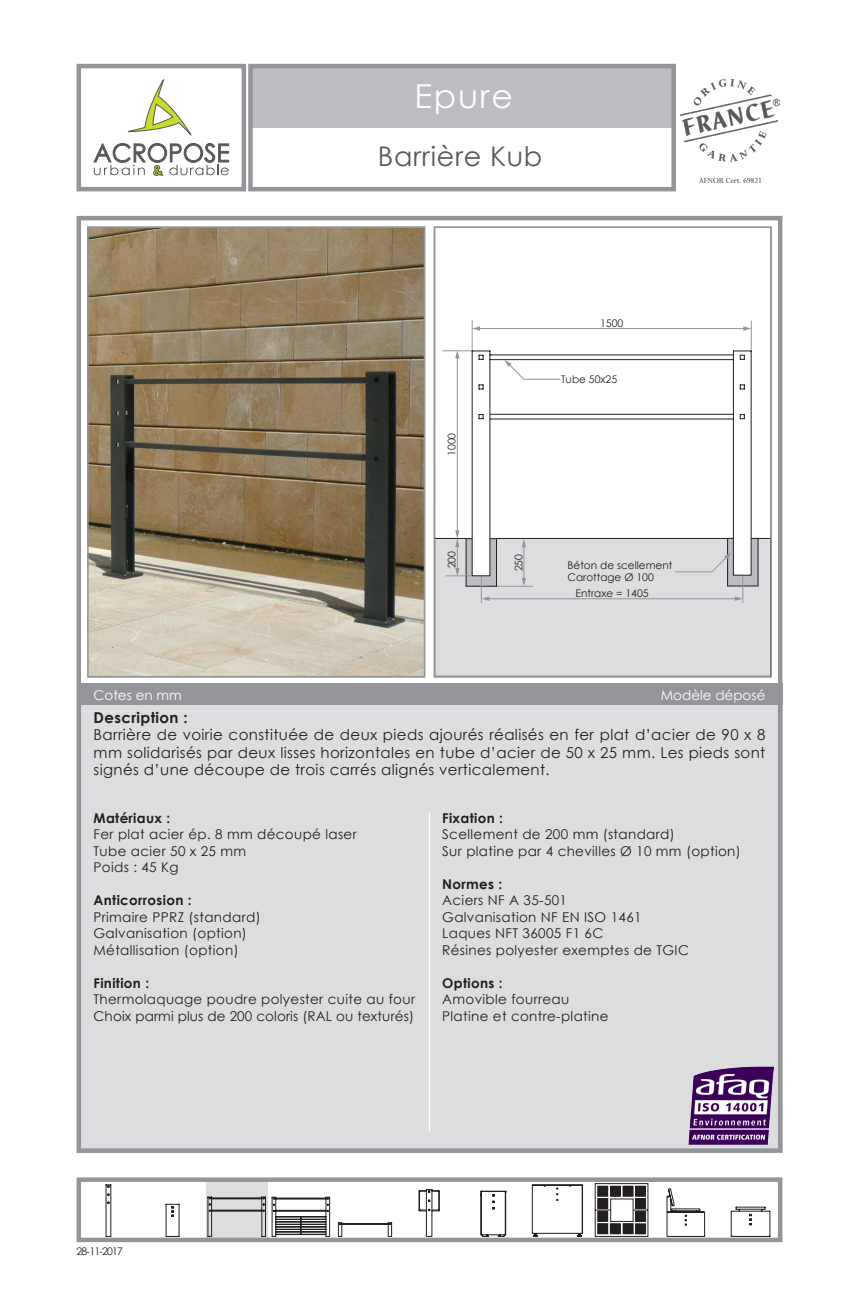
<style>
.page{position:relative;width:859px;height:1306px;background:#fff}
.page>*{position:absolute;margin:0;border:0;box-sizing:border-box;transform-origin:0 0}
.t1{font:33px "Century Gothic";color:#fff}
.t2{font:27px "Century Gothic";letter-spacing:.025em;color:#57585a}
.t3{font:15px/17.2px "Century Gothic";letter-spacing:.025em;color:#231f20;text-align:justify}
.t4{font:700 15px "Century Gothic";letter-spacing:.025em;color:#231f20}
.t5{font:13.5px "Century Gothic";letter-spacing:.025em;color:#231f20}
.t6{font:700 13.5px "Century Gothic";letter-spacing:.025em;color:#231f20}
.t7{font:13.5px "Century Gothic";color:#fff}
.t8{font:10.5px "Century Gothic";color:#231f20}
.s1{font-style:inherit}
</style>
<div class="page">
<div style="left:249px;top:64px;width:426px;height:64px;background:#bcbdc0"></div>
<svg style="left:127px;top:79px;width:65px;height:57px"></svg>
<svg style="left:93px;top:143px;width:136px;height:33px"></svg>
<div style="left:248px;top:64px;width:428px;height:127px;border:4px solid #939598"></div>
<div style="left:77px;top:64px;width:169px;height:127px;border:4px solid #939598"></div>
<div style="left:77px;top:704px;width:705px;height:448px;background:#dcdddf"></div>
<div style="left:77px;top:216px;width:705px;height:936px;border:4px solid #939598"></div>
<div style="left:77px;top:684px;width:705px;height:21px;background:#939598"></div>
<hr style="left:429px;top:812px;width:1px;height:319px;background:#fff">
<svg style="left:388px;top:1222px;width:4px;height:15px"></svg>
<svg style="left:338px;top:1222px;width:4px;height:15px"></svg>
<hr style="left:342px;top:1224px;width:46px;height:1px;background:#231f20">
<hr style="left:342px;top:1223px;width:46px;height:1px;background:#231f20">
<svg style="left:106px;top:1184px;width:5px;height:52px"></svg>
<svg style="left:166px;top:1203px;width:13px;height:33px"></svg>
<svg style="left:595px;top:1183px;width:53px;height:53px"></svg>
<svg style="left:731px;top:1206px;width:39px;height:30px"></svg>
<svg style="left:666px;top:1188px;width:39px;height:48px"></svg>
<hr style="left:272px;top:1197px;width:1px;height:39px;background:#231f20">
<hr style="left:275px;top:1197px;width:1px;height:39px;background:#231f20">
<hr style="left:326px;top:1197px;width:1px;height:39px;background:#231f20">
<hr style="left:329px;top:1197px;width:1px;height:39px;background:#231f20">
<svg style="left:272px;top:1196px;width:4px;height:15px"></svg>
<svg style="left:326px;top:1196px;width:4px;height:15px"></svg>
<hr style="left:276px;top:1197px;width:50px;height:1px;background:#231f20">
<hr style="left:276px;top:1198px;width:50px;height:1px;background:#231f20">
<hr style="left:276px;top:1209px;width:50px;height:1px;background:#231f20">
<hr style="left:276px;top:1210px;width:50px;height:1px;background:#231f20">
<hr style="left:276px;top:1226px;width:50px;height:1px;background:#231f20">
<hr style="left:276px;top:1228px;width:50px;height:1px;background:#231f20">
<hr style="left:276px;top:1229px;width:50px;height:1px;background:#231f20">
<hr style="left:276px;top:1231px;width:50px;height:1px;background:#231f20">
<hr style="left:276px;top:1233px;width:50px;height:1px;background:#231f20">
<hr style="left:276px;top:1234px;width:50px;height:1px;background:#231f20">
<hr style="left:276px;top:1218px;width:50px;height:1px;background:#231f20">
<hr style="left:276px;top:1219px;width:50px;height:1px;background:#231f20">
<hr style="left:276px;top:1221px;width:50px;height:1px;background:#231f20">
<hr style="left:276px;top:1216px;width:50px;height:1px;background:#231f20">
<hr style="left:276px;top:1223px;width:50px;height:1px;background:#231f20">
<hr style="left:276px;top:1224px;width:50px;height:1px;background:#231f20">
<svg style="left:419px;top:1189px;width:21px;height:47px"></svg>
<svg style="left:480px;top:1190px;width:26px;height:46px"></svg>
<svg style="left:532px;top:1184px;width:51px;height:52px"></svg>
<img style="left:681px;top:80px;width:99px;height:103px">
<img style="left:688px;top:1066px;width:86px;height:78px">
<div style="left:435px;top:538px;width:336px;height:138px;background:#dcdddf"></div>
<hr style="left:495px;top:586px;width:38px;height:1px;background:#939598">
<hr style="left:472px;top:320px;width:1px;height:31px;background:#939598">
<hr style="left:751px;top:320px;width:1px;height:31px;background:#939598">
<hr style="left:478px;top:328px;width:268px;height:1px;background:#939598">
<svg style="left:743px;top:326px;width:8px;height:5px"></svg>
<svg style="left:472px;top:326px;width:8px;height:5px"></svg>
<hr style="left:488px;top:598px;width:249px;height:1px;background:#939598">
<hr style="left:524px;top:540px;width:1px;height:42px;background:#939598">
<svg style="left:522px;top:578px;width:4px;height:8px"></svg>
<hr style="left:457px;top:356px;width:1px;height:179px;background:#939598">
<svg style="left:455px;top:351px;width:4px;height:7px"></svg>
<hr style="left:457px;top:540px;width:1px;height:34px;background:#939598">
<svg style="left:455px;top:530px;width:4px;height:17px"></svg>
<hr style="left:442px;top:350px;width:31px;height:1px;background:#939598">
<div style="left:466px;top:538px;width:30px;height:48px;background:#bcbdc0"></div>
<svg style="left:481px;top:576px;width:8px;height:27px"></svg>
<div style="left:728px;top:538px;width:30px;height:48px;background:#bcbdc0"></div>
<svg style="left:675px;top:576px;width:68px;height:26px"></svg>
<svg style="left:446px;top:568px;width:25px;height:8px"></svg>
<svg style="left:471px;top:350px;width:281px;height:226px"></svg>
<div style="left:206px;top:1179px;width:61px;height:61px;background:#dcdddf"></div>
<div style="left:77px;top:1177px;width:705px;height:65px;border:4px solid #939598"></div>
<div style="left:434px;top:226px;width:338px;height:451px;border:2px solid #939598"></div>
<img style="left:90px;top:229px;width:332px;height:445px">
<div style="left:87px;top:226px;width:338px;height:451px;border:2px solid #939598"></div>
<svg style="left:208px;top:1196px;width:58px;height:40px"></svg>
<h1 class="t1" style="left:415px;top:73px;width:100px"><span class="s1">E</span>pure</h1>
<p class="t2" style="left:378px;top:138px;width:166px"><span class="s1">B</span>arrière Kub</p>
<p class="t1" style="left:738px;top:135px;width:20px">1</p>
<p class="t8" style="left:600px;top:315px;width:25px">1500</p>
<p class="t8" style="left:444px;top:456px;width:25px;rotate:-90deg">1000</p>
<p class="t8" style="left:444px;top:568px;width:19px;rotate:-90deg">200</p>
<p class="t8" style="left:511px;top:571px;width:19px;rotate:-90deg">250</p>
<p class="t8" style="left:561px;top:372px;width:58px">Tube 50x25</p>
<p class="t8" style="left:567px;top:557px;width:106px">Béton de scellement</p>
<p class="t8" style="left:567px;top:570px;width:88px">Carottage Ø 100</p>
<p class="t8" style="left:575px;top:586px;width:75px">Entraxe = 1405</p>
<p class="t7" style="left:94px;top:685px;width:90px">Cotes en mm</p>
<p class="t7" style="left:661px;top:685px;width:106px">Modèle déposé</p>
<p class="t4" style="left:94px;top:706px;width:96px">Description :</p>
<p class="t3" style="left:94px;top:726px;width:673px">Barrière de voirie constituée de deux pieds ajourés réalisés en fer plat d’acier de 90 x 8 mm solidarisés par deux lisses horizontales en tube d’acier de 50 x 25 mm. Les pieds sont signés d’une découpe de trois carrés alignés verticalement.</p>
<p class="t6" style="left:94px;top:807px;width:78px">Matériaux :</p>
<p class="t5" style="left:94px;top:824px;width:265px">Fer plat acier ép. 8 mm découpé laser</p>
<p class="t5" style="left:94px;top:841px;width:154px">Tube acier 50 x 25 mm</p>
<p class="t5" style="left:94px;top:857px;width:87px">Poids : 45 Kg</p>
<p class="t6" style="left:94px;top:890px;width:100px">Anticorrosion :</p>
<p class="t5" style="left:94px;top:907px;width:169px">Primaire PPRZ (standard)</p>
<p class="t5" style="left:94px;top:923px;width:155px">Galvanisation (option)</p>
<p class="t5" style="left:94px;top:940px;width:147px">Métallisation (option)</p>
<p class="t6" style="left:94px;top:972px;width:57px">Finition :</p>
<p class="t5" style="left:94px;top:989px;width:323px">Thermolaquage poudre polyester cuite au four</p>
<p class="t5" style="left:94px;top:1006px;width:322px">Choix parmi plus de 200 coloris (RAL ou texturés)</p>
<p class="t6" style="left:442px;top:807px;width:62px">Fixation :</p>
<p class="t5" style="left:442px;top:824px;width:234px">Scellement de 200 mm (standard)</p>
<p class="t5" style="left:442px;top:841px;width:300px">Sur platine par 4 chevilles Ø 10 mm (option)</p>
<p class="t6" style="left:442px;top:873px;width:62px">Normes :</p>
<p class="t5" style="left:442px;top:890px;width:126px">Aciers NF A 35-501</p>
<p class="t5" style="left:442px;top:907px;width:201px">Galvanisation NF EN ISO 1461</p>
<p class="t5" style="left:442px;top:923px;width:163px">Laques NFT 36005 F1 6C</p>
<p class="t5" style="left:442px;top:940px;width:248px">Résines polyester exemptes de TGIC</p>
<p class="t6" style="left:442px;top:972px;width:62px">Options :</p>
<p class="t5" style="left:442px;top:989px;width:129px">Amovible fourreau</p>
<p class="t5" style="left:442px;top:1006px;width:168px">Platine et contre-platine</p>
<p class="t8" style="left:77px;top:1244px;width:48px">28-11-2017</p>
</div>
